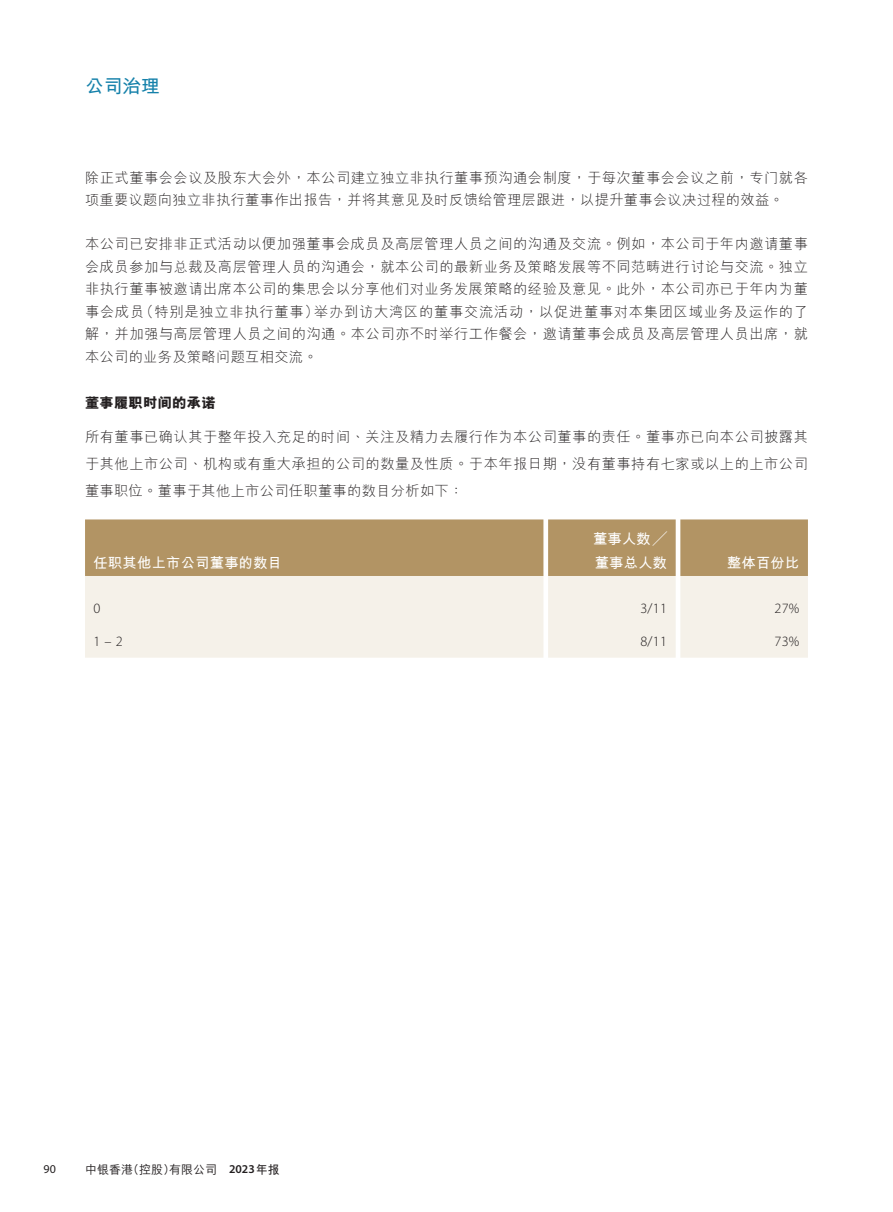
<style>
.page{position:relative;width:893px;height:1212px;background:#fff}
.page>*{position:absolute;margin:0;border:0;box-sizing:border-box;transform-origin:0 0}
.t1{font:700 18.75px "M Hei HKS";color:#1581aa}
.t2{font:300 14.25px/22.5px "M Hei HKS";letter-spacing:.035em;color:#231f20;text-align:justify}
.t3{font:700 14.25px/24px "M Hei HKS";letter-spacing:.02em;color:#fff}
.t4{font:300 14.25px "Myriad Pro";letter-spacing:.02em;color:#231f20}
.t5{font:800 14.25px "M Hei HKS";letter-spacing:.02em;color:#231f20}
.t6{font:500 12px "M Hei HKS";color:#231f20}
.t7{font:12px "Myriad Pro";color:#231f20}
.s1{font-family:"Myriad Pro";font-weight:600}
.s2{font-weight:700}
</style>
<div class="page">
<div style="left:85px;top:519px;width:723px;height:57px;background:#b29464"></div>
<div style="left:85px;top:576px;width:723px;height:82px;background:#f5f1e9"></div>
<h1 class="t1" style="left:85px;top:73px;width:76px">公司治理</h1>
<p class="t2" style="left:85px;top:166px;width:724px">除正式董事會會議及股東大會外，本公司建立獨立非執行董事預溝通會制度，於每次董事會會議之前，專門就各項重要議題向獨立非執行董事作出報告，並將其意見及時反饋給管理層跟進，以提升董事會議決過程的效益。</p>
<p class="t2" style="left:85px;top:232px;width:725px">本公司已安排非正式活動以便加強董事會成員及高層管理人員之間的溝通及交流。例如，本公司於年內邀請董事會成員參加與總裁及高層管理人員的溝通會，就本公司的最新業務及策略發展等不同範疇進行討論與交流。獨立非執行董事被邀請出席本公司的集思會以分享他們對業務發展策略的經驗及意見。此外，本公司亦已於年內為董事會成員（特別是獨立非執行董事）舉辦到訪大灣區的董事交流活動，以促進董事對本集團區域業務及運作的了解，並加強與高層管理人員之間的溝通。本公司亦不時舉行工作餐會，邀請董事會成員及高層管理人員出席，就本公司的業務及策略問題互相交流。</p>
<p class="t5" style="left:85px;top:393px;width:132px">董事履職時間的承諾</p>
<p class="t2" style="left:85px;top:423px;width:724px;line-height:27px">所有董事已確認其於整年投入充足的時間、關注及精力去履行作為本公司董事的責任。董事亦已向本公司披露其於其他上市公司、機構或有重大承擔的公司的數量及性質。於本年報日期，沒有董事持有七家或以上的上市公司董事職位。董事於其他上市公司任職董事的數目分析如下：</p>
<p class="t3" style="left:94px;top:549px;width:190px">任職其他上市公司董事的數目</p>
<p class="t3" style="left:593px;top:525px;width:76px">董事人數╱董事總人數</p>
<p class="t3" style="left:727px;top:549px;width:74px">整體百份比</p>
<p class="t4" style="left:94px;top:600px;width:8px">0</p>
<p class="t4" style="left:640px;top:600px;width:28px">3/11</p>
<p class="t4" style="left:774px;top:600px;width:27px">27%</p>
<p class="t4" style="left:94px;top:633px;width:31px">1 – 2</p>
<p class="t4" style="left:640px;top:633px;width:28px">8/11</p>
<p class="t4" style="left:774px;top:633px;width:27px">73%</p>
<p class="t7" style="left:44px;top:1161px;width:14px">90</p>
<p class="t6" style="left:85px;top:1160px;width:196px">中銀香港（控股）有限公司 <span class="s1">2023</span><span class="s2">年報</span></p>
</div>
